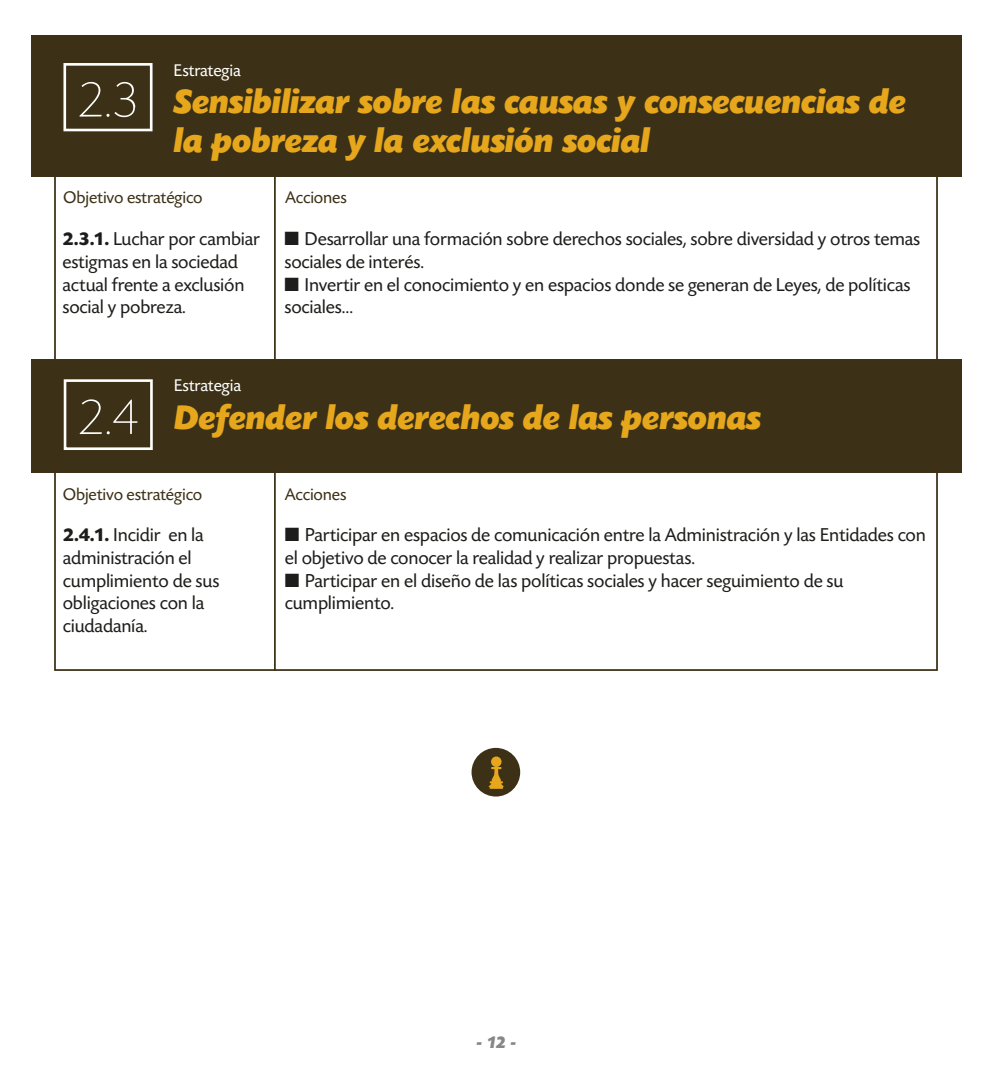
<style>
.page{position:relative;width:993px;height:1092px;background:#fff}
.page>*{position:absolute;margin:0;border:0;box-sizing:border-box;transform-origin:0 0}
.t1{font:100 52.5px "Today Sans Now Pro";color:#fff}
.t2{font:italic 800 35px/38.5px "Today Sans Now Pro";letter-spacing:-.01em;color:#e6a71d}
.t3{font:19.25px/22.8px "Today Sans Now Pro";letter-spacing:-.01em;color:#1d1d1b}
.t4{font:17.5px "Today Sans Now Pro";letter-spacing:-.01em;color:#3c3116}
.t5{font:17.5px "Today Sans Now Pro";letter-spacing:-.01em;color:#fff}
.t6{font:italic 800 17.5px "Today Sans Now Pro";color:#878787}
.s1{font-weight:700}
.s2{font-weight:100;font-style:normal;font-size:52.5px;color:#fff}
</style>
<div class="page">
<div style="left:31px;top:35px;width:930px;height:142px;background:#3c3116"></div>
<div style="left:32px;top:359px;width:929px;height:113px;background:#3c3116"></div>
<hr style="left:274px;top:157px;width:2px;height:514px;background:#3c3116">
<div style="left:471px;top:747px;width:49px;height:49px;background:#3c3116;border-radius:50%"></div>
<svg style="left:488px;top:756px;width:15px;height:32px"></svg>
<div style="left:63px;top:63px;width:89px;height:68px;border:3px solid #fff"></div>
<div style="left:64px;top:379px;width:89px;height:71px;border:3px solid #fff"></div>
<h1 class="t1" style="left:77px;top:68px;width:62px">2.3</h1>
<p class="t5" style="left:173px;top:60px;width:69px">Estrategia</p>
<h2 class="t2" style="left:173px;top:83px;width:733px">Sensibilizar sobre las causas y consecuencias de la pobreza y la exclusión social</h2>
<p class="t4" style="left:63px;top:187px;width:141px">Objetivo estratégico</p>
<p class="t3" style="left:63px;top:227px;width:199px"><span class="s1">2.3.1.</span> Luchar por cambiar estigmas en la sociedad actual frente a exclusión social y pobreza.</p>
<p class="t3" style="left:284px;top:227px;width:637px">■ Desarrollar una formación sobre derechos sociales, sobre diversidad y otros temas sociales de interés.</p>
<p class="t4" style="left:285px;top:187px;width:63px">Acciones</p>
<p class="t3" style="left:284px;top:273px;width:627px">■ Invertir en el conocimiento y en espacios donde se generan de Leyes, de políticas sociales…</p>
<p class="t5" style="left:174px;top:375px;width:69px">Estrategia</p>
<h2 class="t2" style="left:78px;top:398px;width:684px"><span class="s2">2.4</span> Defender los derechos de las personas</h2>
<p class="t4" style="left:63px;top:484px;width:141px">Objetivo estratégico</p>
<p class="t3" style="left:63px;top:523px;width:158px"><span class="s1">2.4.1.</span> Incidir en la administración el cumplimiento de sus obligaciones con la ciudadanía.</p>
<p class="t3" style="left:285px;top:523px;width:642px">■ Participar en espacios de comunicación entre la Administración y las Entidades con el objetivo de conocer la realidad y realizar propuestas.</p>
<p class="t4" style="left:285px;top:484px;width:63px">Acciones</p>
<p class="t3" style="left:285px;top:569px;width:560px">■ Participar en el diseño de las políticas sociales y hacer seguimiento de su cumplimiento.</p>
<p class="t6" style="left:476px;top:1032px;width:41px">- 12 -</p>
</div>
